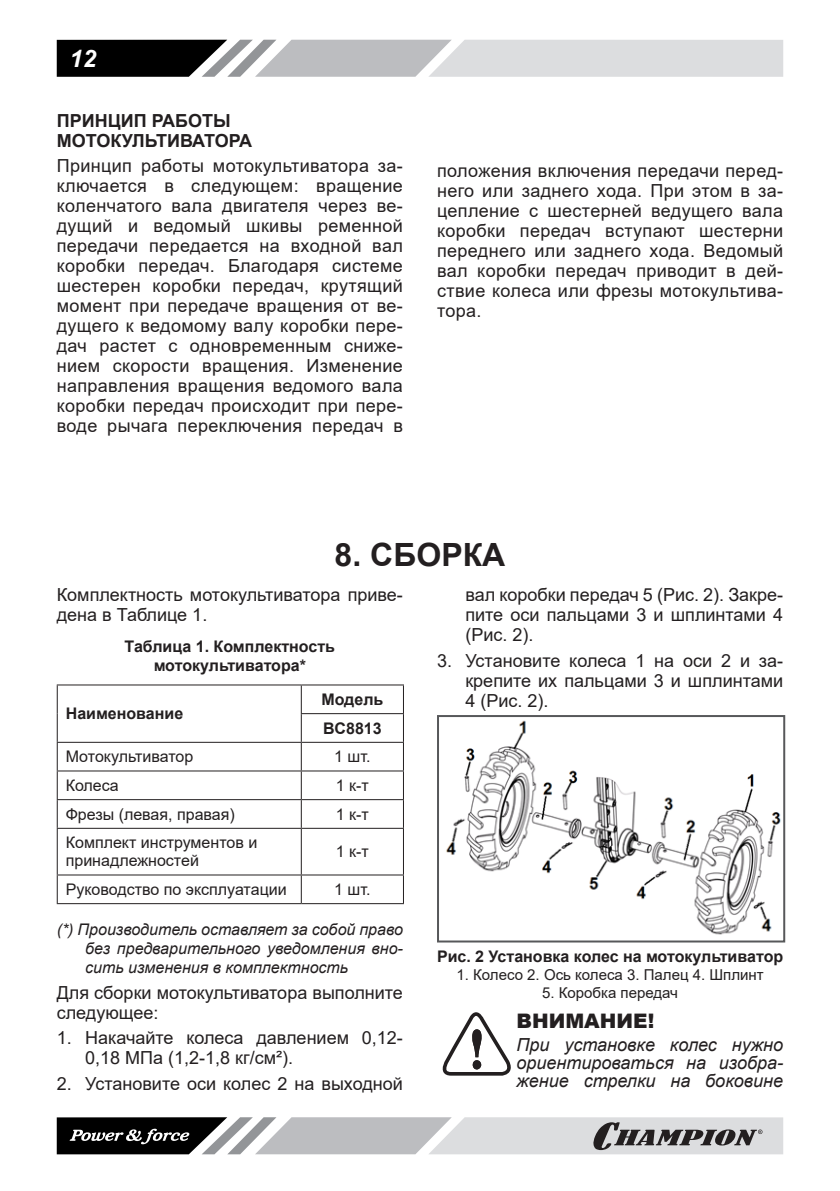
<style>
.page{position:relative;width:840px;height:1191px;background:#fff}
.page>*{position:absolute;margin:0;border:0;box-sizing:border-box;transform-origin:0 0}
.Заголовок_1{font:700 32px "Arial";color:#231f20}
.t1{font:italic 700 24px "Arial";color:#fff}
.ВНИМАНИЕ{font:900 20px "Arial";color:#231f20}
.Текст_основной{font:18px/20px "Arial";color:#231f20;text-align:justify}
.Текст_список{font:18px/20px "Arial";color:#231f20;text-align:justify}
.ВНИМАНИЕ_ТЕКСТ{font:italic 18px/18px "Arial";color:#231f20;text-align:justify}
.Заголовок3{font:700 18px/20px "Arial";color:#231f20}
.Характеристики_таб_о{font:16px/18px "Arial";color:#231f20}
.РИСУНОК_список{font:italic 16px/19.2px "Arial";color:#231f20;text-align:justify}
.РИСУНОК{font:700 16px/19.2px "Arial";color:#231f20;text-align:center}
.Характеристики_таб_о-2{font:700 16px "Arial";color:#231f20}
.рисунок_нежирный{font:15px "Arial";color:#231f20}
</style>
<div class="page">
<svg style="left:57px;top:40px;width:725px;height:37px;background:#a7a8a9"></svg>
<svg style="left:57px;top:1117px;width:725px;height:37px;background:#a1a1a3"></svg>
<hr style="left:57px;top:684px;width:244px;height:1px;background:#231f20">
<hr style="left:301px;top:684px;width:103px;height:1px;background:#231f20">
<hr style="left:300px;top:713px;width:104px;height:1px;background:#231f20">
<hr style="left:57px;top:742px;width:244px;height:1px;background:#231f20">
<hr style="left:301px;top:742px;width:103px;height:1px;background:#231f20">
<hr style="left:57px;top:770px;width:244px;height:1px;background:#231f20">
<hr style="left:301px;top:770px;width:103px;height:1px;background:#231f20">
<hr style="left:57px;top:799px;width:244px;height:1px;background:#231f20">
<svg style="left:57px;top:685px;width:1px;height:143px"></svg>
<hr style="left:301px;top:799px;width:103px;height:1px;background:#231f20">
<svg style="left:300px;top:685px;width:1px;height:143px"></svg>
<svg style="left:403px;top:685px;width:1px;height:143px"></svg>
<hr style="left:57px;top:828px;width:244px;height:1px;background:#231f20">
<hr style="left:57px;top:829px;width:1px;height:45px;background:#231f20">
<hr style="left:301px;top:828px;width:103px;height:1px;background:#231f20">
<hr style="left:300px;top:829px;width:1px;height:45px;background:#231f20">
<hr style="left:403px;top:829px;width:1px;height:45px;background:#231f20">
<hr style="left:57px;top:874px;width:244px;height:1px;background:#231f20">
<svg style="left:57px;top:875px;width:1px;height:28px"></svg>
<hr style="left:301px;top:874px;width:103px;height:1px;background:#231f20">
<svg style="left:300px;top:875px;width:1px;height:28px"></svg>
<svg style="left:403px;top:875px;width:1px;height:28px"></svg>
<hr style="left:57px;top:903px;width:244px;height:1px;background:#231f20">
<hr style="left:301px;top:903px;width:103px;height:1px;background:#231f20">
<img style="left:446px;top:720px;width:335px;height:215px">
<div style="left:437px;top:715px;width:347px;height:227px;border:2px solid #57585a"></div>
<svg style="left:442px;top:1012px;width:69px;height:63px"></svg>
<h2 class="t1" style="left:70px;top:42px;width:28px">12</h2>
<p class="Заголовок3" style="left:57px;top:110px;width:197px">ПРИНЦИП РАБОТЫ<br>МОТОКУЛЬТИВАТОРА</p>
<p class="Текст_основной" style="left:57px;top:156px;width:347px">Принцип работы мотокультиватора за&shy;ключается в следующем: вращение коленчатого вала двигателя через ве&shy;дущий и ведомый шкивы ременной передачи передается на входной вал коробки передач. Благодаря системе шестерен коробки передач, крутящий момент при передаче вращения от ве&shy;дущего к ведомому валу коробки пере&shy;дач растет с одновременным сниже&shy;нием скорости вращения. Изменение направления вращения ведомого вала коробки передач происходит при пере&shy;воде рычага переключения передач в</p>
<p class="Текст_основной" style="left:437px;top:160px;width:347px">положения включения передачи перед&shy;него или заднего хода. При этом в за&shy;цепление с шестерней ведущего вала коробки передач вступают шестерни переднего или заднего хода. Ведомый вал коробки передач приводит в дей&shy;ствие колеса или фрезы мотокультива&shy;тора.</p>
<p class="Заголовок_1" style="left:334px;top:532px;width:172px">8. СБОРКА</p>
<p class="Текст_основной" style="left:57px;top:584px;width:347px">Комплектность мотокультиватора приве&shy;дена в Таблице 1.</p>
<p class="РИСУНОК" style="left:124px;top:636px;width:212px">Таблица 1. Комплектность мотокультиватора*</p>
<p class="Характеристики_таб_о-2" style="left:66px;top:702px;width:119px">Наименование</p>
<p class="Текст_список" style="left:465px;top:584px;width:319px">вал коробки передач 5 (Рис. 2). Закре&shy;пите оси пальцами 3 и шплинтами 4 (Рис. 2).</p>
<p class="Текст_список" style="left:465px;top:650px;width:319px;text-indent:-28px">3. Установите колеса 1 на оси 2 и за&shy;крепите их пальцами 3 и шплинтами 4 (Рис. 2).</p>
<p class="Характеристики_таб_о-2" style="left:321px;top:688px;width:63px">Модель</p>
<p class="Характеристики_таб_о-2" style="left:323px;top:717px;width:60px">BC8813</p>
<p class="Характеристики_таб_о" style="left:66px;top:747px;width:129px">Мотокультиватор</p>
<p class="Характеристики_таб_о" style="left:334px;top:747px;width:38px">1 шт.</p>
<p class="Характеристики_таб_о" style="left:66px;top:776px;width:54px">Колеса</p>
<p class="Характеристики_таб_о" style="left:335px;top:776px;width:35px">1 к-т</p>
<p class="Характеристики_таб_о" style="left:66px;top:805px;width:170px">Фрезы (левая, правая)</p>
<p class="Характеристики_таб_о" style="left:335px;top:805px;width:35px">1 к-т</p>
<p class="Характеристики_таб_о" style="left:66px;top:833px;width:193px">Комплект инструментов и принадлежностей</p>
<p class="Характеристики_таб_о" style="left:335px;top:842px;width:35px">1 к-т</p>
<p class="Характеристики_таб_о" style="left:66px;top:880px;width:222px">Руководство по эксплуатации</p>
<p class="Характеристики_таб_о" style="left:334px;top:880px;width:38px">1 шт.</p>
<p class="РИСУНОК_список" style="left:85px;top:919px;width:319px;text-indent:-28px">(*) Производитель оставляет за собой право без предварительного уведомления вно&shy;сить изменения в комплектность</p>
<p class="Текст_основной" style="left:57px;top:982px;width:347px">Для сборки мотокультиватора выполните следующее:</p>
<p class="Текст_список" style="left:85px;top:1028px;width:319px;text-indent:-28px">1. Накачайте колеса давлением 0,12-<br>0,18 МПа (1,2-1,8 кг/см²).</p>
<p class="Текст_список" style="left:57px;top:1073px;width:347px">2. Установите оси колес 2 на выходной</p>
<p class="РИСУНОК" style="left:437px;top:947px;width:347px">Рис. 2 Установка колес на мотокультиватор</p>
<p class="рисунок_нежирный" style="left:456px;top:964px;width:308px">1. Колесо 2. Ось колеса 3. Палец 4. Шплинт</p>
<p class="рисунок_нежирный" style="left:542px;top:982px;width:137px">5. Коробка передач</p>
<p class="ВНИМАНИЕ" style="left:516px;top:1006px;width:139px">ВНИМАНИЕ!</p>
<p class="ВНИМАНИЕ_ТЕКСТ" style="left:516px;top:1036px;width:268px">При установке колес нужно ориентироваться на изобра&shy;жение стрелки на боковине</p>
</div>
